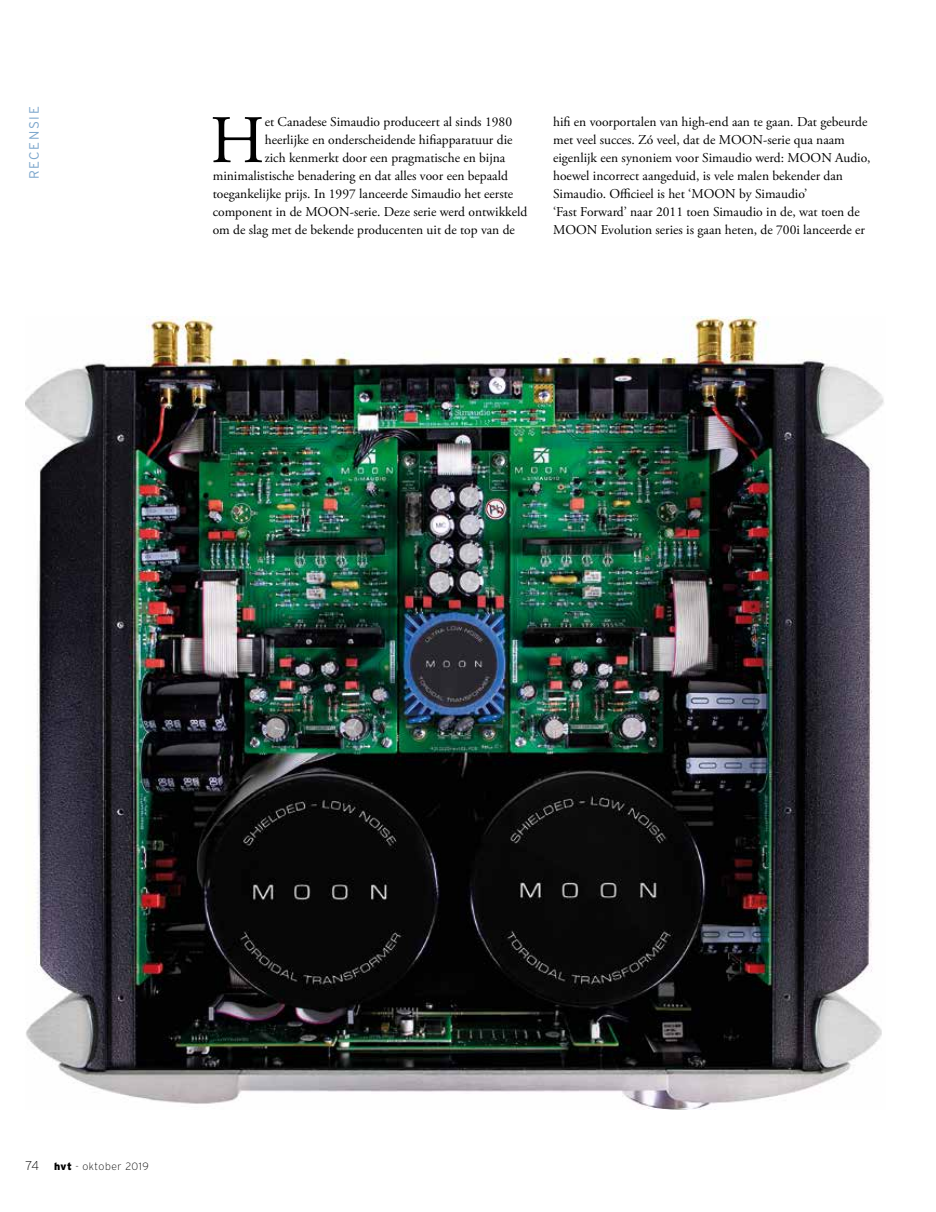
<style>
.page{position:relative;width:936px;height:1212px;background:#fff}
.page>*{position:absolute;margin:0;border:0;box-sizing:border-box;transform-origin:0 0}
.t1{font:67.8px "Adobe Garamond Pro";color:#000}
.t2{font:13.5px/18px "Adobe Garamond Pro";color:#000}
.t3{font:300 13.5px "Interstate";letter-spacing:.12em;color:#7ca6cc}
.t4{font:200 10.5px "Interstate";letter-spacing:.05em;color:#000}
.s1{font-size:12.75px}
.s2{font-weight:900}
</style>
<div class="page">
<img style="left:25px;top:317px;width:859px;height:793px">
<p class="t3" style="left:27px;top:179px;width:74px;rotate:-90deg">RECENSIE</p>
<h1 class="t1" style="left:210px;top:100px;width:56px">H</h1>
<p class="t2" style="left:265px;top:113px;width:249px">et Canadese Simaudio produceert al sinds 1980</p>
<p class="t2" style="left:265px;top:131px;width:249px">heerlijke en onderscheidende hifiapparatuur die</p>
<p class="t2" style="left:265px;top:149px;width:242px">zich kenmerkt door een pragmatische en bijna</p>
<p class="t2" style="left:213px;top:167px;width:297px">minimalistische benadering en dat alles voor een bepaald</p>
<p class="t2" style="left:213px;top:185px;width:302px">toegankelijke prijs. In 1997 lanceerde Simaudio het eerste</p>
<p class="t2" style="left:213px;top:203px;width:316px">component in de MOON-serie. Deze serie werd ontwikkeld</p>
<p class="t2" style="left:213px;top:221px;width:304px">om de slag met de bekende producenten uit de top van de</p>
<p class="t2" style="left:553px;top:113px;width:319px">hifi en voorportalen van high-end aan te gaan. Dat gebeurde met veel succes. Zó veel, dat de MOON-serie qua naam eigenlijk een synoniem voor Simaudio werd: MOON Audio, hoewel incorrect aangeduid, is vele malen bekender dan Simaudio. Officieel is het ‘MOON by Simaudio’<br>‘Fast Forward’ naar 2011 toen Simaudio in de, wat toen de MOON Evolution series is gaan heten, de 700i lanceerde er</p>
<p class="t4" style="left:26px;top:1160px;width:125px"><span class="s1">74</span> <span class="s2">hvt</span> - oktober 2019</p>
</div>
